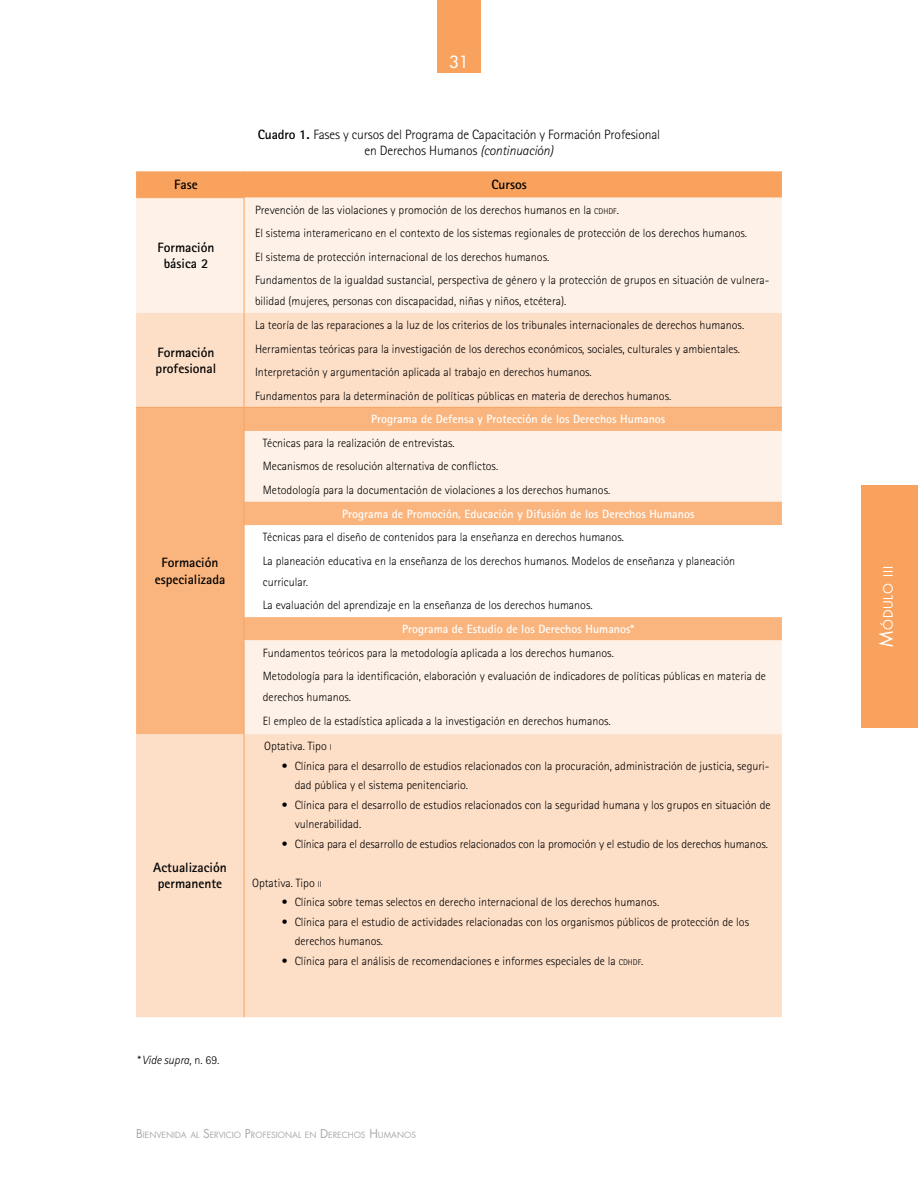
<style>
.page{position:relative;width:918px;height:1188px;background:#fff}
.page>*{position:absolute;margin:0;border:0;box-sizing:border-box;transform-origin:0 0}
.t1{font:500 16.5px "Futura Std";color:#fff}
.t2{font:300 13.5px/16.5px "Rotis Sans Serif Std";letter-spacing:-.01em;color:#000;text-align:center}
.t3{font:700 13.5px/16.2px "Rotis Sans Serif Std";color:#000;text-align:center}
.t4{font:12.6px "Futura Std";letter-spacing:.055em;color:#fff}
.t5{font:300 12px/23.5px "Rotis Sans Serif Std";color:#000}
.t6{font:700 12px "Rotis Sans Serif Std";color:#fff}
.t7{font:italic 300 12px "Rotis Sans Serif Std";color:#000}
.t8{font:8.4px "Futura Std";color:#a7a9ac}
.s1{font-weight:700}
.s2{font-style:italic}
.s3{font-size:8.4px}
.s4{font-style:normal}
.s5{font-size:12px}
.s6{font-size:18px}
</style>
<div class="page">
<div style="left:437px;top:0;width:44px;height:72px;background:#f9a25e"></div>
<div style="left:861px;top:485px;width:57px;height:243px;background:#f9a25e"></div>
<div style="left:136px;top:268px;width:646px;height:45px;background:#fef1e7"></div>
<div style="left:136px;top:313px;width:646px;height:704px;background:#fddec7"></div>
<svg style="left:136px;top:408px;width:646px;height:326px;background:#fcd5b7"></svg>
<svg style="left:245px;top:525px;width:537px;height:92px"></svg>
<svg style="left:136px;top:171px;width:646px;height:97px;background:#fcdbc1"></svg>
<hr style="left:244px;top:268px;width:1px;height:45px;background:#f9a25e">
<hr style="left:244px;top:549px;width:1px;height:44px;background:#f9a25e">
<hr style="left:244px;top:664px;width:1px;height:45px;background:#f9a25e">
<svg style="left:244px;top:709px;width:1px;height:25px"></svg>
<hr style="left:244px;top:734px;width:1px;height:283px;background:#f9a25e">
<svg style="left:244px;top:313px;width:1px;height:236px"></svg>
<svg style="left:244px;top:593px;width:1px;height:71px"></svg>
<hr style="left:136px;top:407px;width:108px;height:1px;background:#f9a25e">
<hr style="left:244px;top:407px;width:538px;height:1px;background:#f9a25e">
<hr style="left:244px;top:640px;width:538px;height:1px;background:#feecdf">
<h1 class="t1" style="left:449px;top:52px;width:21px">31</h1>
<p class="t2" style="left:258px;top:126px;width:404px"><span class="s1">Cuadro 1.</span> Fases y cursos del Programa de Capacitación y Formación Profesional en Derechos Humanos <span class="s2">(continuación)</span></p>
<p class="t3" style="left:174px;top:176px;width:25px">Fase</p>
<p class="t3" style="left:491px;top:176px;width:37px">Cursos</p>
<p class="t3" style="left:158px;top:239px;width:58px">Formación básica 2</p>
<p class="t3" style="left:156px;top:344px;width:62px;text-align:left">Formación profesional</p>
<p class="t3" style="left:155px;top:555px;width:72px">Formación especializada</p>
<p class="t3" style="left:153px;top:859px;width:75px">Actualización permanente</p>
<p class="t5" style="left:255px;top:198px;width:516px">Prevención de las violaciones y promoción de los derechos humanos en la <span class="s3">cdhdf</span>.<br>El sistema interamericano en el contexto de los sistemas regionales de protección de los derechos humanos.<br>El sistema de protección internacional de los derechos humanos.<br>Fundamentos de la igualdad sustancial, perspectiva de género y la protección de grupos en situación de vulnera-</p>
<p class="t5" style="left:255px;top:290px;width:313px">bilidad (mujeres, personas con discapacidad, niñas y niños, etcétera).</p>
<p class="t5" style="left:255px;top:313px;width:491px">La teoría de las reparaciones a la luz de los criterios de los tribunales internacionales de derechos humanos.<br>Herramientas teóricas para la investigación de los derechos económicos, sociales, culturales y ambientales.<br>Interpretación y argumentación aplicada al trabajo en derechos humanos.<br>Fundamentos para la determinación de políticas públicas en materia de derechos humanos.</p>
<p class="t6" style="left:371px;top:412px;width:296px">Programa de Defensa y Protección de los Derechos Humanos</p>
<p class="t5" style="left:263px;top:431px;width:349px">Técnicas para la realización de entrevistas.<br>Mecanismos de resolución alternativa de conflictos.<br>Metodología para la documentación de violaciones a los derechos humanos.</p>
<p class="t6" style="left:342px;top:506px;width:354px">Programa de Promoción, Educación y Difusión de los Derechos Humanos</p>
<p class="t5" style="left:263px;top:525px;width:474px">Técnicas para el diseño de contenidos para la enseñanza en derechos humanos.<br>La planeación educativa en la enseñanza de los derechos humanos. Modelos de enseñanza y planeación</p>
<p class="t5" style="left:263px;top:570px;width:331px">curricular.<br>La evaluación del aprendizaje en la enseñanza de los derechos humanos.</p>
<p class="t6" style="left:402px;top:621px;width:234px">Programa de Estudio de los Derechos Humanos*</p>
<p class="t5" style="left:263px;top:641px;width:505px">Fundamentos teóricos para la metodología aplicada a los derechos humanos.<br>Metodología para la identificación, elaboración y evaluación de indicadores de políticas públicas en materia de</p>
<p class="t5" style="left:263px;top:685px;width:350px">derechos humanos.<br>El empleo de la estadística aplicada a la investigación en derechos humanos.</p>
<p class="t5" style="left:264px;top:734px;width:69px">Optativa. Tipo <span class="s3">i</span></p>
<p class="t5" style="left:295px;top:756px;width:476px;line-height:19.5px;text-indent:-13px">• Clínica para el desarrollo de estudios relacionados con la procuración, administración de justicia, seguri&shy;dad pública y el sistema penitenciario.</p>
<p class="t5" style="left:295px;top:795px;width:478px;line-height:19.5px;text-indent:-13px">• Clínica para el desarrollo de estudios relacionados con la seguridad humana y los grupos en situación de vulnerabilidad.</p>
<p class="t5" style="left:282px;top:832px;width:487px">• Clínica para el desarrollo de estudios relacionados con la promoción y el estudio de los derechos humanos.</p>
<p class="t5" style="left:252px;top:871px;width:71px">Optativa. Tipo <span class="s3">ii</span></p>
<p class="t5" style="left:282px;top:890px;width:379px">• Clínica sobre temas selectos en derecho internacional de los derechos humanos.</p>
<p class="t5" style="left:295px;top:912px;width:456px;line-height:19.5px;text-indent:-13px">• Clínica para el estudio de actividades relacionadas con los organismos públicos de protección de los derechos humanos.</p>
<p class="t5" style="left:282px;top:949px;width:363px">• Clínica para el análisis de recomendaciones e informes especiales de la <span class="s3">cdhdf</span>.</p>
<p class="t7" style="left:136px;top:1053px;width:85px">* Vide supra, <span class="s4">n. 69.</span></p>
<p class="t8" style="left:136px;top:1129px;width:281px"><span class="s5">B</span>IENVENIDA AL <span class="s5">S</span>ERVICIO <span class="s5">P</span>ROFESIONAL EN <span class="s5">D</span>ERECHOS <span class="s5">H</span> UMANOS</p>
<p class="t4" style="left:880px;top:647px;width:82px;rotate:-90deg"><span class="s6">M</span>ÓDULO III</p>
</div>
